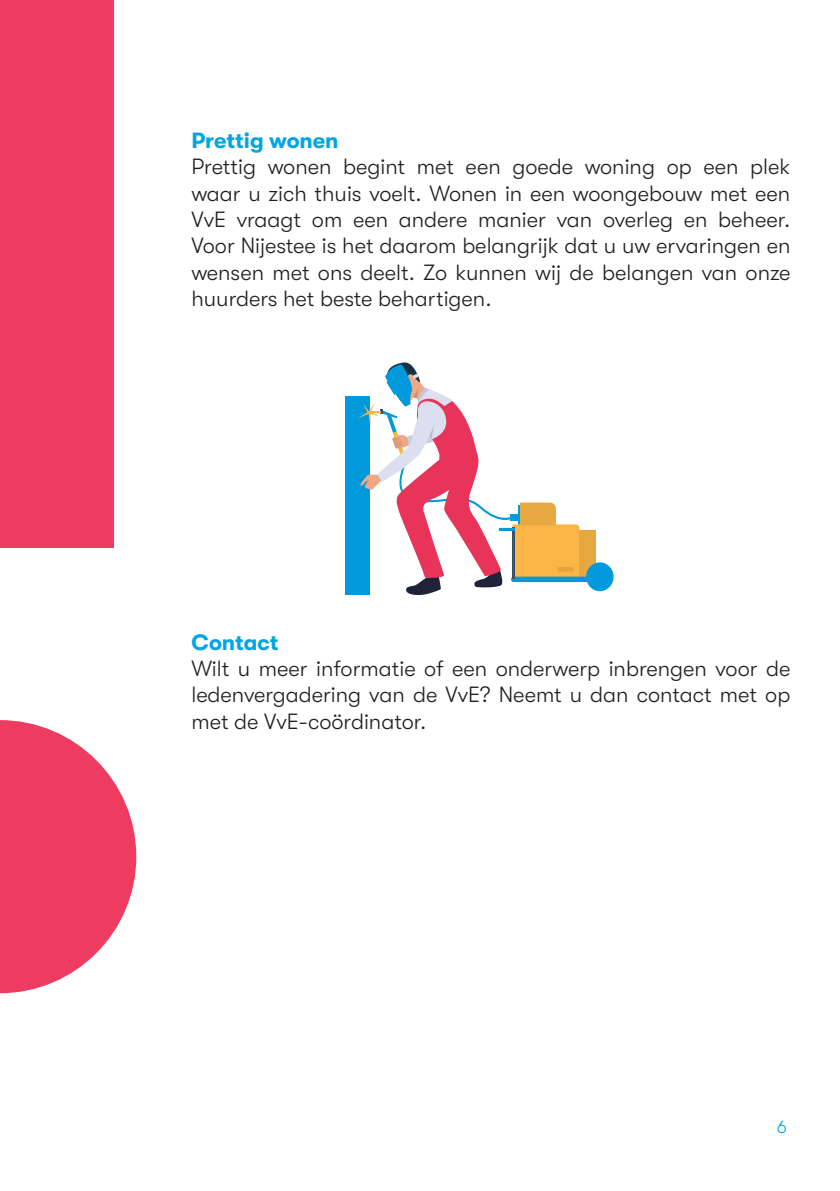
<style>
.page{position:relative;width:840px;height:1191px;background:#fff}
.page>*{position:absolute;margin:0;border:0;box-sizing:border-box;transform-origin:0 0}
.t1{font:300 22px/26.4px "GT Walsheim";color:#231f20;text-align:justify}
.t2{font:700 22px "GT Walsheim";color:#00a6e4}
.t3{font:300 18px "GT Walsheim";color:#00a6e4}
</style>
<div class="page">
<div style="left:0;top:1px;width:113px;height:547px;background:#ee3b60"></div>
<svg style="left:0;top:720px;width:136px;height:273px"></svg>
<div style="left:344px;top:396px;width:25px;height:198px;background:#0099db"></div>
<svg style="left:358px;top:362px;width:256px;height:233px"></svg>
<div style="left:550px;top:331px;width:112px;height:99px;background:#fff"></div>
<p class="t2" style="left:191px;top:128px;width:149px">Prettig wonen</p>
<p class="t1" style="left:191px;top:154px;width:600px">Prettig wonen begint met een goede woning op een plek waar u zich thuis voelt. Wonen in een woongebouw met een VvE vraagt om een andere manier van overleg en beheer.<br>Voor Nijestee is het daarom belangrijk dat u uw ervaringen en wensen met ons deelt. Zo kunnen wij de belangen van onze huurders het beste behartigen.</p>
<p class="t2" style="left:191px;top:629px;width:88px">Contact</p>
<p class="t1" style="left:191px;top:655px;width:600px">Wilt u meer informatie of een onderwerp inbrengen voor de ledenvergadering van de VvE? Neemt u dan contact met op met de VvE-coördinator.</p>
<p class="t3" style="left:776px;top:1117px;width:12px">6</p>
</div>
